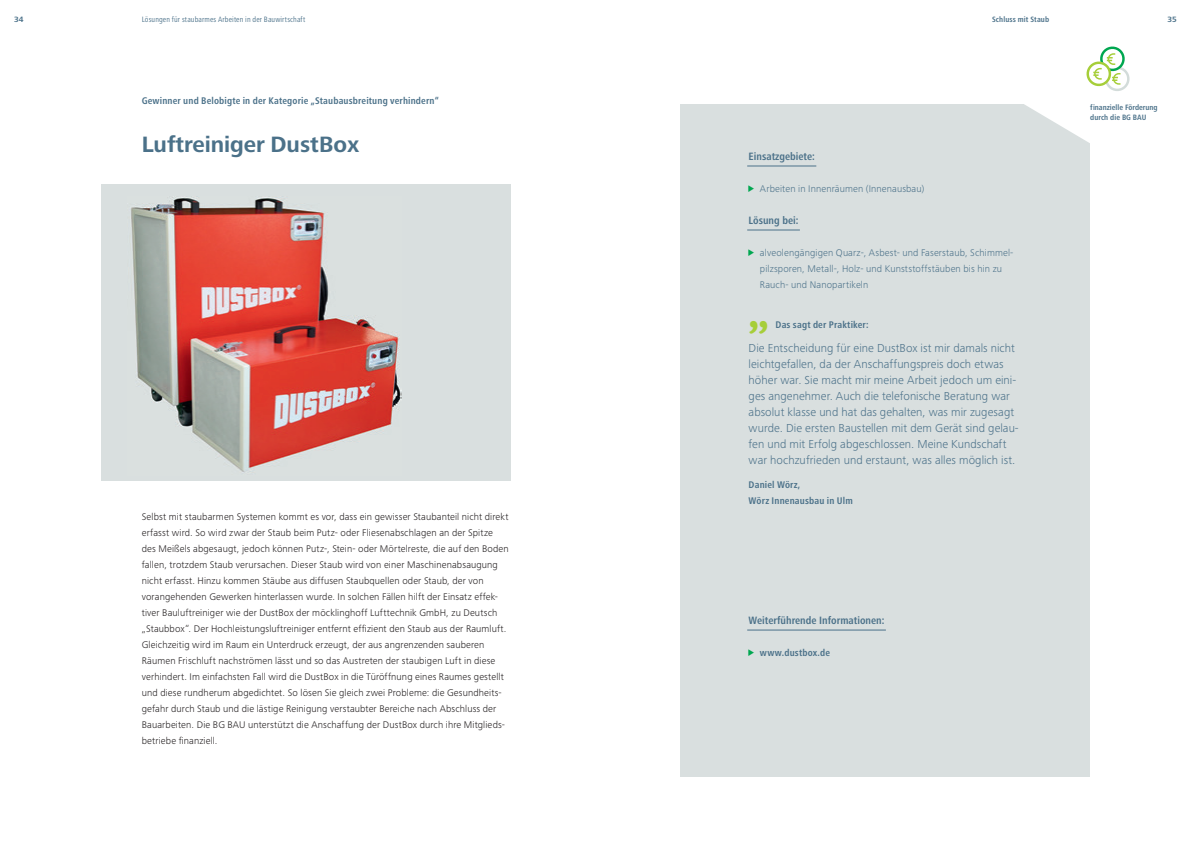
<style>
.page{position:relative;width:1191px;height:842px;background:#fff}
.page>*{position:absolute;margin:0;border:0;box-sizing:border-box;transform-origin:0 0}
.t1{font:700 48.7px "Bundes Serif";color:#a6ce39}
.t2{font:700 23px "Frutiger Next Pro";color:#4b7189}
.t3{font:300 12px/16px "Frutiger Next Pro";letter-spacing:.005em;color:#4b7189}
.t4{font:700 condensed 11px "Frutiger Next Pro";color:#4b7189}
.t5{font:300 10px/16px "Frutiger Next Pro";letter-spacing:.015em;color:#231f20}
.t6{font:300 10px/16px "Frutiger Next Pro";letter-spacing:.015em;color:#4b7189}
.t7{font:700 condensed 10px/16px "Frutiger Next Pro";letter-spacing:.015em;color:#4b7189}
.t8{font:700 condensed 8px/10px "Frutiger Next Pro";color:#4b7189}
.t9{font:condensed 8px "Frutiger Next Pro";letter-spacing:.015em;color:#4b7189}
.t10{font:700 8px "Frutiger Next Pro";color:#4b7189}
.s1{font-family:"INQA Triangel";font-weight:400;font-size:8.3px;color:#00a750}
.s2{font-family:"INQA Triangel";font-weight:400;font-stretch:normal;font-size:8.3px;color:#00a750}
</style>
<div class="page">
<div style="left:101px;top:184px;width:409px;height:296px;background:#d9dfdf"></div>
<img style="left:131px;top:197px;width:270px;height:275px">
<div style="left:680px;top:104px;width:410px;height:672px;background:#d9dfdf"></div>
<hr style="left:747px;top:166px;width:69px;height:1px;background:#4b7189">
<hr style="left:747px;top:230px;width:53px;height:1px;background:#4b7189">
<hr style="left:747px;top:630px;width:139px;height:1px;background:#4b7189">
<svg style="left:1024px;top:46px;width:106px;height:97px"></svg>
<p class="t10" style="left:14px;top:15px;width:11px">34</p>
<p class="t9" style="left:142px;top:15px;width:165px">Lösungen für staubarmes Arbeiten in der Bauwirtschaft</p>
<p class="t8" style="left:992px;top:14px;width:59px">Schluss mit Staub</p>
<p class="t10" style="left:1167px;top:15px;width:11px">35</p>
<p class="t7" style="left:142px;top:93px;width:298px">Gewinner und Belobigte in der Kategorie „Staubausbreitung verhindern“</p>
<h2 class="t2" style="left:142px;top:131px;width:219px">Luftreiniger DustBox</h2>
<p class="t5" style="left:142px;top:509px;width:368px">Selbst mit staubarmen Systemen kommt es vor, dass ein gewisser Staubanteil nicht direkt erfasst wird. So wird zwar der Staub beim Putz- oder Fliesenabschlagen an der Spitze des Meißels abgesaugt, jedoch können Putz-, Stein- oder Mörtelreste, die auf den Boden fallen, trotzdem Staub verursachen. Dieser Staub wird von einer Maschinenabsaugung nicht erfasst. Hinzu kommen Stäube aus diffusen Staubquellen oder Staub, der von vorangehenden Gewerken hinterlassen wurde. In solchen Fällen hilft der Einsatz effek&shy;tiver Bauluftreiniger wie der DustBox der möcklinghoff Lufttechnik GmbH, zu Deutsch „Staubbox“. Der Hochleistungsluftreiniger entfernt effizient den Staub aus der Raumluft.<br>Gleichzeitig wird im Raum ein Unterdruck erzeugt, der aus angrenzenden sauberen Räumen Frischluft nachströmen lässt und so das Austreten der staubigen Luft in diese verhindert. Im einfachsten Fall wird die DustBox in die Türöffnung eines Raumes gestellt und diese rundherum abgedichtet. So lösen Sie gleich zwei Probleme: die Gesundheits&shy;gefahr durch Staub und die lästige Reinigung verstaubter Bereiche nach Abschluss der Bauarbeiten. Die BG BAU unterstützt die Anschaffung der DustBox durch ihre Mitglieds&shy;betriebe finanziell.</p>
<p class="t4" style="left:748px;top:150px;width:68px">Einsatzgebiete:</p>
<p class="t6" style="left:748px;top:181px;width:177px"><span class="s1">&gt;</span> Arbeiten in Innenräumen (Innenausbau)</p>
<p class="t4" style="left:748px;top:214px;width:51px">Lösung bei:</p>
<p class="t6" style="left:760px;top:245px;width:255px;text-indent:-11px"><span class="s1">&gt;</span> alveolengängigen Quarz-, Asbest- und Faserstaub, Schimmel&shy;pilzsporen, Metall-, Holz- und Kunststoffstäuben bis hin zu<br>Rauch- und Nanopartikeln</p>
<h1 class="t1" style="left:748px;top:280px;width:22px">„</h1>
<p class="t7" style="left:775px;top:317px;width:94px">Das sagt der Praktiker:</p>
<p class="t3" style="left:748px;top:340px;width:272px">Die Entscheidung für eine DustBox ist mir damals nicht leichtgefallen, da der Anschaffungspreis doch etwas höher war. Sie macht mir meine Arbeit jedoch um eini&shy;ges angenehmer. Auch die telefonische Beratung war absolut klasse und hat das gehalten, was mir zugesagt wurde. Die ersten Baustellen mit dem Gerät sind gelau&shy;fen und mit Erfolg abgeschlossen. Meine Kundschaft war hochzufrieden und erstaunt, was alles möglich ist.</p>
<p class="t7" style="left:748px;top:477px;width:106px">Daniel Wörz,<br>Wörz Innenausbau in Ulm</p>
<p class="t4" style="left:748px;top:614px;width:137px">Weiterführende Informationen:</p>
<p class="t7" style="left:748px;top:645px;width:83px"><span class="s2">&gt;</span> www.dustbox.de</p>
<p class="t8" style="left:1090px;top:102px;width:69px">finanzielle Förderung durch die BG BAU</p>
</div>
